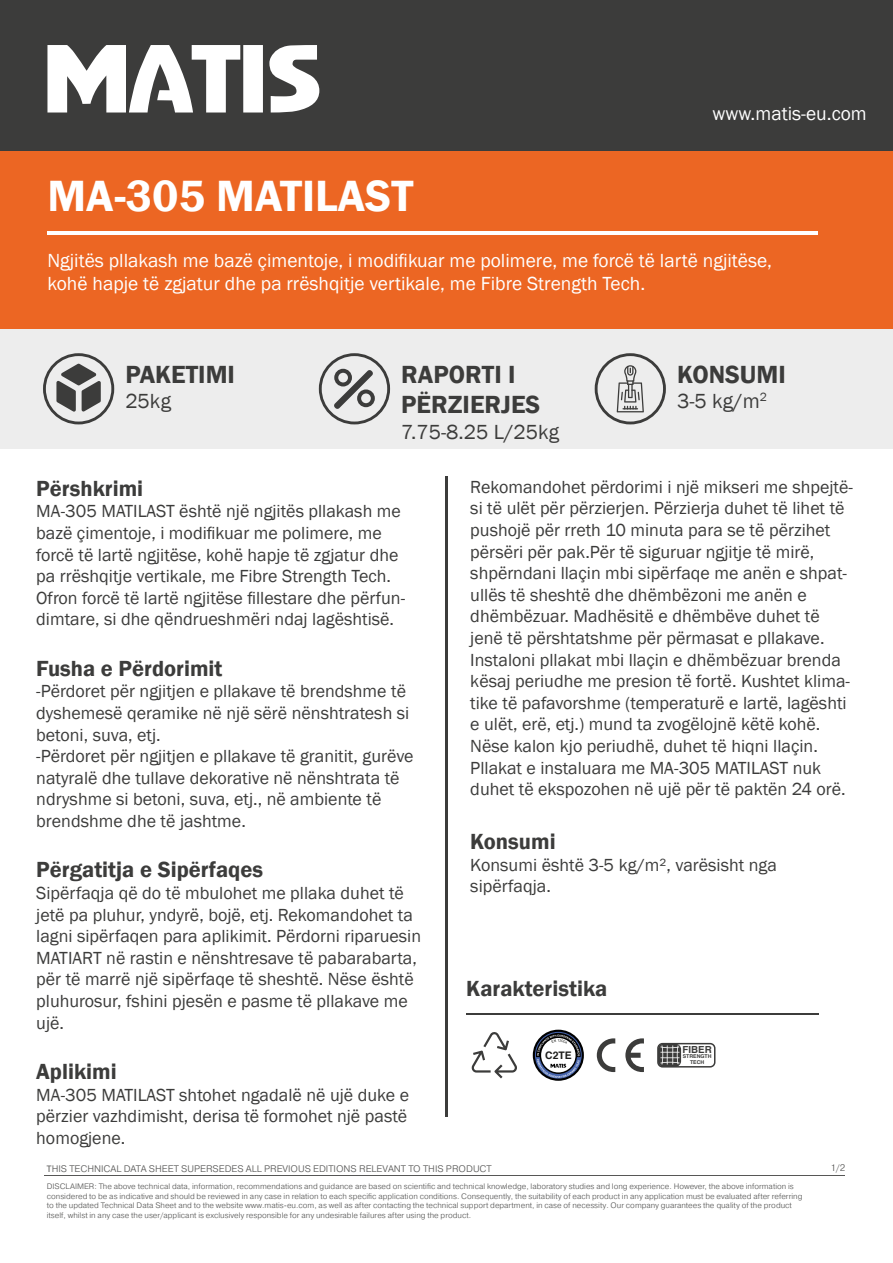
<style>
.page{position:relative;width:893px;height:1263px;background:#fff}
.page>*{position:absolute;margin:0;border:0;box-sizing:border-box;transform-origin:0 0}
.t1{font:600 45px "Franklin Gothic";color:#fff}
.t2{font:600 25.5px/30.6px "Franklin Gothic";color:#3c3c3b}
.t3{font:600 22.5px "Franklin Gothic";color:#3c3c3b}
.t4{font:21px "Franklin Gothic";color:#3c3c3b}
.t5{font:19.5px/23.4px "Franklin Gothic";color:#fff}
.t6{font:18px/21.6px "Franklin Gothic";color:#3c3c3b}
.t7{font:700 10.35px "Helvetica";color:#1d1d1b}
.t8{font:700 9.75px "Helvetica";color:#3c3c3b}
.t9{font:300 9.45px "Pragmatica";color:#575756}
.t10{font:300 7.95px/9.4px "Pragmatica";color:#575756}
.t11{font:700 5.25px/5.1px "Helvetica";color:#3c3c3b;text-align:center}
.s1{font-family:"Myriad Pro";font-weight:400}
</style>
<div class="page">
<svg style="left:533px;top:1030px;width:51px;height:51px"></svg>
<svg style="left:536px;top:1033px;width:45px;height:45px"></svg>
<svg style="left:597px;top:1038px;width:47px;height:34px"></svg>
<svg style="left:471px;top:1032px;width:46px;height:46px"></svg>
<div style="left:0;top:329px;width:893px;height:120px;background:#ededed"></div>
<div style="left:0;top:0;width:893px;height:329px;background:#ec6623"></div>
<div style="left:0;top:0;width:893px;height:151px;background:#3c3c3b"></div>
<svg style="left:47px;top:45px;width:272px;height:68px"></svg>
<hr style="left:47px;top:231px;width:771px;height:3px;background:#fff">
<hr style="left:445px;top:476px;width:2px;height:641px;background:#3c3c3b">
<svg style="left:43px;top:353px;width:71px;height:71px"></svg>
<svg style="left:319px;top:353px;width:71px;height:71px"></svg>
<svg style="left:595px;top:353px;width:71px;height:71px"></svg>
<hr style="left:45px;top:1175px;width:800px;height:1px;background:#575756">
<hr style="left:466px;top:1013px;width:352px;height:1px;background:#3c3c3b">
<svg style="left:658px;top:1044px;width:23px;height:23px"></svg>
<div style="left:657px;top:1043px;width:58px;height:24px;border:2px solid #3c3c3b;border-radius:5px"></div>
<img style="left:660px;top:1045px;width:20px;height:20px">
<h1 class="t1" style="left:47px;top:168px;width:368px">MA-305 MATILAST</h1>
<p class="t5" style="left:712px;top:102px;width:156px">www.matis-eu.com</p>
<p class="t5" style="left:47px;top:249px;width:726px">Ngjitës pllakash me bazë çimentoje, i modifikuar me polimere, me forcë të lartë ngjitëse, kohë hapje të zgjatur dhe pa rrëshqitje vertikale, me Fibre Strength Tech.</p>
<h2 class="t2" style="left:125px;top:359px;width:111px">PAKETIMI</h2>
<p class="t4" style="left:125px;top:388px;width:47px">25kg</p>
<h2 class="t2" style="left:401px;top:359px;width:141px">RAPORTI I<br>PËRZIERJES</h2>
<p class="t4" style="left:401px;top:418px;width:160px">7.75-8.25 L/25kg</p>
<h2 class="t2" style="left:677px;top:359px;width:110px">KONSUMI</h2>
<p class="t4" style="left:677px;top:388px;width:92px">3-5 kg/m<sup>2</sup></p>
<p class="t3" style="left:36px;top:474px;width:108px">Përshkrimi</p>
<p class="t6" style="left:36px;top:501px;width:370px">MA-305 MATILAST është një ngjitës pllakash me bazë çimentoje, i modifikuar me polimere, me forcë të lartë ngjitëse, kohë hapje të zgjatur dhe pa rrëshqitje vertikale, me Fibre Strength Tech.<br>Ofron forcë të lartë ngjitëse fillestare dhe përfun&shy;dimtare, si dhe qëndrueshmëri ndaj lagështisë.</p>
<p class="t3" style="left:36px;top:654px;width:188px">Fusha e Përdorimit</p>
<p class="t6" style="left:36px;top:681px;width:379px">-Përdoret për ngjitjen e pllakave të brendshme të dyshemesë qeramike në një sërë nënshtratesh si betoni, suva, etj.<br>-Përdoret për ngjitjen e pllakave të granitit, gurëve natyralë dhe tullave dekorative në nënshtrata të ndryshme si betoni, suva, etj., në ambiente të brendshme dhe të jashtme.</p>
<p class="t3" style="left:36px;top:856px;width:228px">Përgatitja e Sipërfaqes</p>
<p class="t6" style="left:36px;top:883px;width:386px">Sipërfaqja që do të mbulohet me pllaka duhet të jetë pa pluhur, yndyrë, bojë, etj. Rekomandohet ta lagni sipërfaqen para aplikimit. Përdorni riparuesin MATIART në rastin e nënshtresave të pabarabarta, për të marrë një sipërfaqe të sheshtë. Nëse është pluhurosur, fshini pjesën e pasme të pllakave me ujë.</p>
<p class="t3" style="left:36px;top:1058px;width:82px">Aplikimi</p>
<p class="t6" style="left:36px;top:1084px;width:374px;text-align:justify">MA-305 MATILAST shtohet ngadalë në ujë duke e përzier vazhdimisht, derisa të formohet një pastë homogjene.</p>
<p class="t6" style="left:470px;top:476px;width:384px">Rekomandohet përdorimi i një mikseri me shpejtë&shy;si të ulët për përzierjen. Përzierja duhet të lihet të pushojë për rreth 10 minuta para se të përzihet përsëri për pak.Për të siguruar ngjitje të mirë, shpërndani llaçin mbi sipërfaqe me anën e shpat&shy;ullës të sheshtë dhe dhëmbëzoni me anën e dhëmbëzuar. Madhësitë e dhëmbëve duhet të jenë të përshtatshme për përmasat e pllakave.<br>Instaloni pllakat mbi llaçin e dhëmbëzuar brenda kësaj periudhe me presion të fortë. Kushtet klima&shy;tike të pafavorshme (temperaturë e lartë, lagështi e ulët, erë, etj.) mund ta zvogëlojnë këtë kohë.<br>Nëse kalon kjo periudhë, duhet të hiqni llaçin.<br>Pllakat e instaluara me MA-305 MATILAST nuk duhet të ekspozohen në ujë për të paktën 24 orë.</p>
<p class="t3" style="left:470px;top:828px;width:87px">Konsumi</p>
<p class="t6" style="left:470px;top:854px;width:308px">Konsumi është 3-5 kg/m², varësisht nga sipërfaqja.</p>
<p class="t3" style="left:466px;top:975px;width:143px">Karakteristika</p>
<p class="t7" style="left:545px;top:1047px;width:28px">C2TE</p>
<p class="t8" style="left:683px;top:1042px;width:31px">FIBER</p>
<p class="t11" style="left:683px;top:1054px;width:30px">STRENGTH<br>TECH</p>
<p class="t9" style="left:47px;top:1163px;width:446px"><span class="s1">Τ</span>HIS TECHNICAL DATA SHEET SUPERSEDES ALL PREVIOUS EDITIONS RELEVANT TO THIS PRODUCT</p>
<p class="t9" style="left:830px;top:1161px;width:16px">1/2</p>
<p class="t10" style="left:47px;top:1182px;width:757px">DISCLAIMER: The above technical data, information, recommendations and guidance are based on scientific and technical knowledge, laboratory studies and long experience. However, the above information is considered to be as indicative and should be reviewed in any case in relation to each specific application conditions. Consequently, the suitability of each product in any application must be evaluated after referring to the updated Technical Data Sheet and to the website www.matis-eu.com, as well as after contacting the technical support department, in case of necessity. Our company guarantees the quality of the product itself, whilst in any case the user/applicant is exclusively responsible for any undesirable failures after using the product.</p>
</div>
